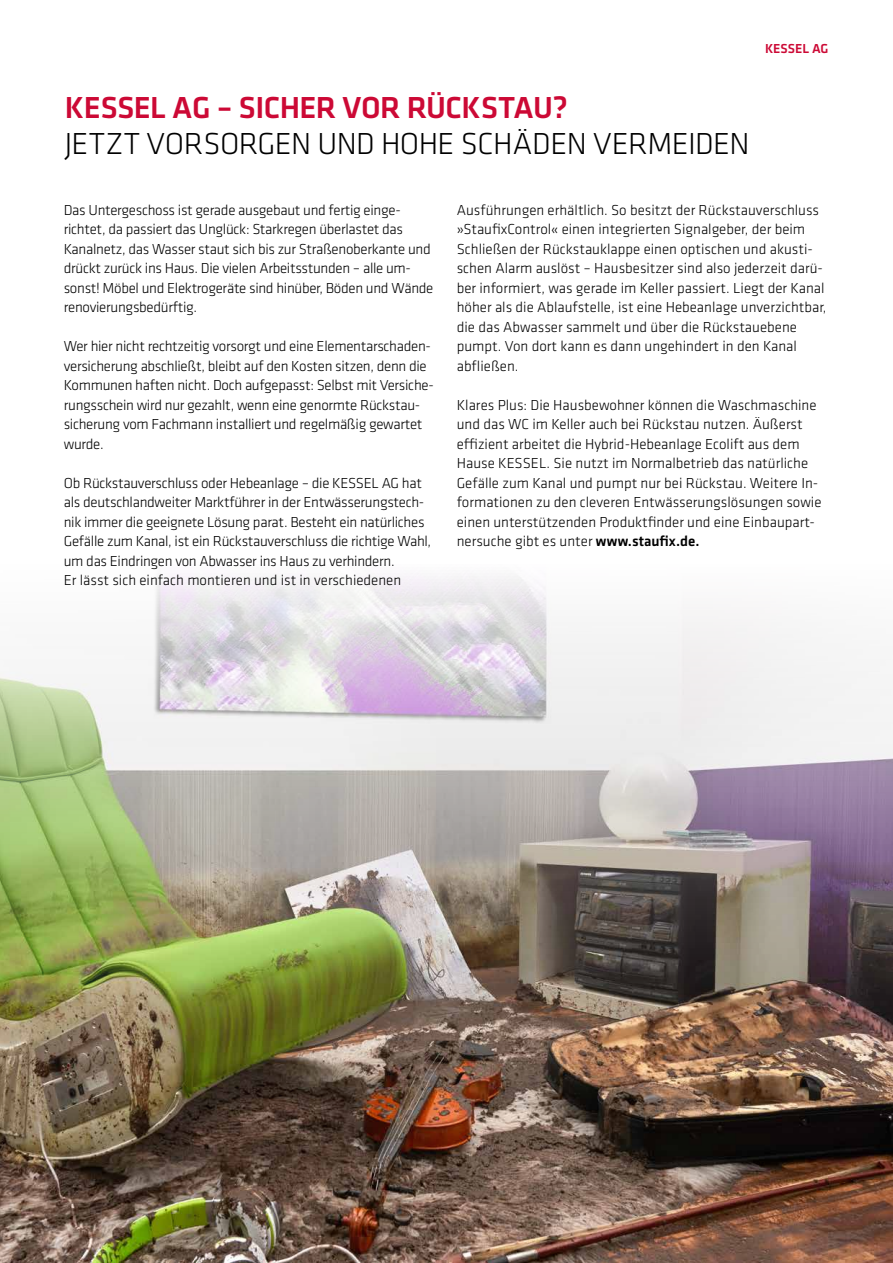
<style>
.page{position:relative;width:893px;height:1263px;background:#fff}
.page>*{position:absolute;margin:0;border:0;box-sizing:border-box;transform-origin:0 0}
.t1{font:300 31.5px "GC Klavika Fein";letter-spacing:-.02em;color:#000}
.t2{font:500 31.5px "GC Klavika Fein";letter-spacing:-.015em;color:#cc0935}
.t3{font:300 15px/19.5px "GC Klavika Fein";letter-spacing:-.02em;color:#000}
.t4{font:300 15px/19.5px "GC Klavika Fein";color:#000}
.t5{font:500 13.5px "GC Klavika Fein";color:#cc0935}
.s1{font-weight:500}
</style>
<div class="page">
<img style="left:0;top:576px;width:893px;height:687px">
<h1 class="t2" style="left:65px;top:86px;width:505px">KESSEL AG – SICHER VOR RÜCKSTAU?</h1>
<h1 class="t1" style="left:65px;top:125px;width:686px">JETZT VORSORGEN UND HOHE SCHÄDEN VERMEIDEN</h1>
<p class="t5" style="left:765px;top:39px;width:65px">KESSEL AG</p>
<p class="t3" style="left:64px;top:200px;width:371px">Das Untergeschoss ist gerade ausgebaut und fertig einge&shy;richtet, da passiert das Unglück: Starkregen überlastet das Kanalnetz, das Wasser staut sich bis zur Straßenoberkante und drückt zurück ins Haus. Die vielen Arbeitsstunden – alle um&shy;sonst! Möbel und Elektrogeräte sind hinüber, Böden und Wände renovierungsbedürftig.</p>
<p class="t3" style="left:64px;top:336px;width:372px">Wer hier nicht rechtzeitig vorsorgt und eine Elementarschaden&shy;versicherung abschließt, bleibt auf den Kosten sitzen, denn die Kommunen haften nicht. Doch aufgepasst: Selbst mit Versiche&shy;rungsschein wird nur gezahlt, wenn eine genormte Rückstau&shy;sicherung vom Fachmann installiert und regelmäßig gewartet wurde.</p>
<p class="t3" style="left:64px;top:473px;width:369px">Ob Rückstauverschluss oder Hebeanlage – die KESSEL AG hat als deutschlandweiter Marktführer in der Entwässerungstech&shy;nik immer die geeignete Lösung parat. Besteht ein natürliches Gefälle zum Kanal, ist ein Rückstauverschluss die richtige Wahl, um das Eindringen von Abwasser ins Haus zu verhindern.<br>Er lässt sich einfach montieren und ist in verschiedenen</p>
<p class="t4" style="left:457px;top:200px;width:371px">Ausführungen erhältlich. So besitzt der Rückstauverschluss »StaufixControl« einen integrierten Signalgeber, der beim Schließen der Rückstauklappe einen optischen und akusti&shy;schen Alarm auslöst – Hausbesitzer sind also jederzeit darü&shy;ber informiert, was gerade im Keller passiert. Liegt der Kanal höher als die Ablaufstelle, ist eine Hebeanlage unverzichtbar, die das Abwasser sammelt und über die Rückstauebene pumpt. Von dort kann es dann ungehindert in den Kanal abfließen.</p>
<p class="t4" style="left:457px;top:395px;width:366px">Klares Plus: Die Hausbewohner können die Waschmaschine und das WC im Keller auch bei Rückstau nutzen. Äußerst effizient arbeitet die Hybrid-Hebeanlage Ecolift aus dem Hause KESSEL. Sie nutzt im Normalbetrieb das natürliche Gefälle zum Kanal und pumpt nur bei Rückstau. Weitere In&shy;formationen zu den cleveren Entwässerungslösungen sowie einen unterstützenden Produktfinder und eine Einbaupart&shy;nersuche gibt es unter <span class="s1">www.staufix.de.</span></p>
</div>
